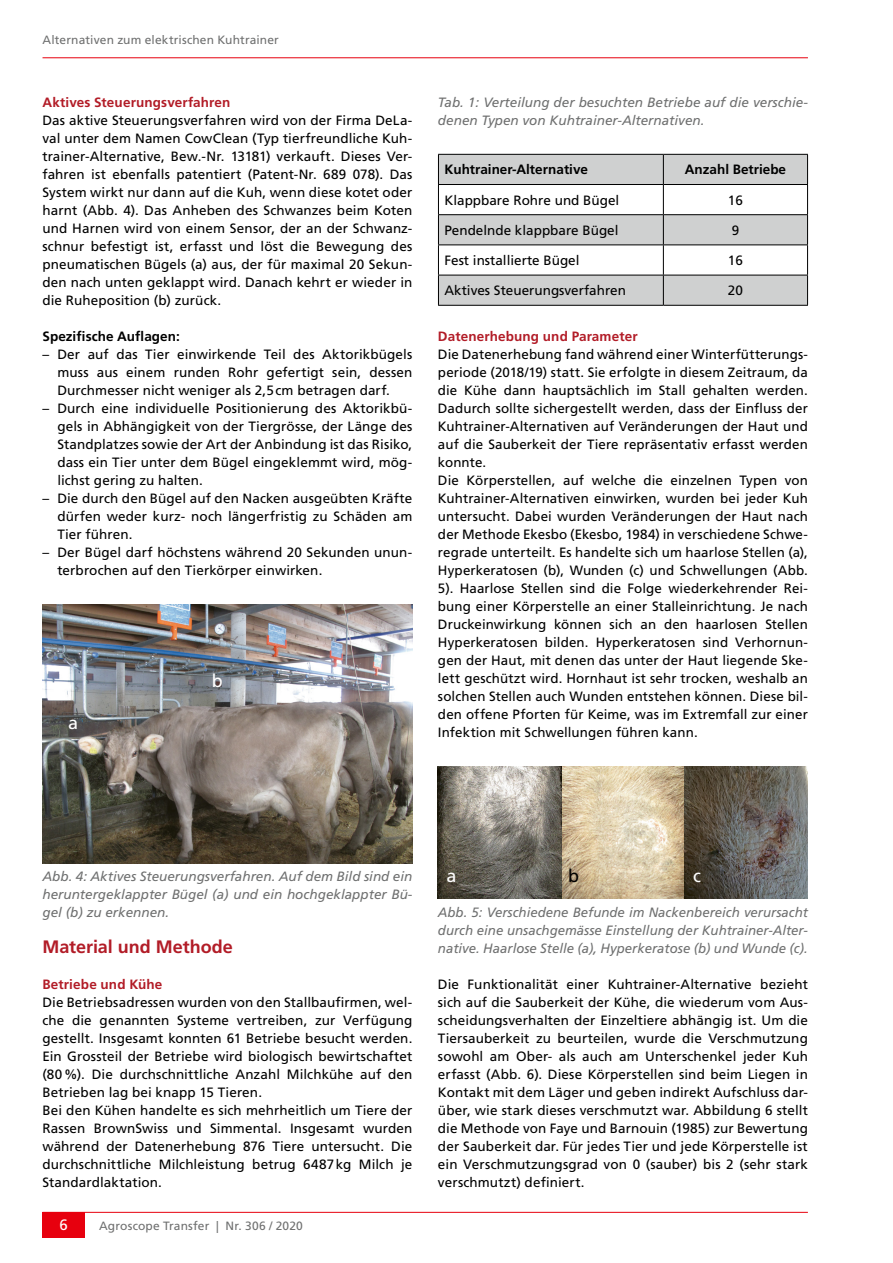
<style>
.page{position:relative;width:893px;height:1263px;background:#fff}
.page>*{position:absolute;margin:0;border:0;box-sizing:border-box;transform-origin:0 0}
.t1{font:700 18px "Frutiger LT Std";letter-spacing:-.005em;color:#b21c27}
.t2{font:18px "Frutiger LT Std";color:#fff}
.t3{font:18px "Frutiger LT Std";color:#000}
.t4{font:15px "Frutiger LT Std";color:#fff}
.t5{font:13.5px/18px "Frutiger LT Std";letter-spacing:.005em;color:#000;text-align:justify}
.t6{font:italic 13.5px/18px "Frutiger LT Std";color:#6f7070;text-align:justify}
.t7{font:700 13.5px "Frutiger LT Std";letter-spacing:.01em;color:#b21c27}
.t8{font:700 13.5px "Frutiger LT Std";color:#000}
.t9{font:12px "Frutiger LT Std";letter-spacing:.01em;color:#6f7070}
</style>
<div class="page">
<hr style="left:42px;top:1212px;width:766px;height:1px;background:#e7000e">
<div style="left:43px;top:1212px;width:42px;height:25px;background:#e7000e"></div>
<hr style="left:43px;top:57px;width:765px;height:1px;background:#e7000e">
<svg style="left:438px;top:154px;width:370px;height:151px"></svg>
<hr style="left:438px;top:244px;width:225px;height:1px;background:#000">
<hr style="left:438px;top:245px;width:1px;height:30px;background:#000">
<hr style="left:663px;top:244px;width:145px;height:1px;background:#000">
<hr style="left:663px;top:245px;width:1px;height:30px;background:#000">
<hr style="left:807px;top:245px;width:1px;height:30px;background:#000">
<hr style="left:438px;top:275px;width:225px;height:1px;background:#000">
<hr style="left:438px;top:275px;width:1px;height:30px;background:#000">
<hr style="left:663px;top:275px;width:145px;height:1px;background:#000">
<hr style="left:663px;top:275px;width:1px;height:30px;background:#000">
<hr style="left:807px;top:275px;width:1px;height:30px;background:#000">
<hr style="left:438px;top:305px;width:225px;height:1px;background:#000">
<hr style="left:663px;top:305px;width:145px;height:1px;background:#000">
<img style="left:438px;top:766px;width:370px;height:132px">
<img style="left:43px;top:604px;width:369px;height:259px">
<p class="t9" style="left:43px;top:33px;width:238px">Alternativen zum elektrischen Kuhtrainer</p>
<p class="t7" style="left:42px;top:95px;width:190px">Aktives Steuerungsverfahren</p>
<p class="t5" style="left:42px;top:112px;width:371px">Das aktive Steuerungsverfahren wird von der Firma DeLa&shy;val unter dem Namen CowClean (Typ tierfreundliche Kuh&shy;trainer-Alternative, Bew.-Nr. 13181) verkauft. Dieses Ver&shy;fahren ist ebenfalls patentiert (Patent-Nr. 689 078). Das System wirkt nur dann auf die Kuh, wenn diese kotet oder harnt (Abb. 4). Das Anheben des Schwanzes beim Koten und Harnen wird von einem Sensor, der an der Schwanz&shy;schnur befestigt ist, erfasst und löst die Bewegung des pneumatischen Bügels (a) aus, der für maximal 20 Sekun&shy;den nach unten geklappt wird. Danach kehrt er wieder in die Ruheposition (b) zurück.</p>
<p class="t8" style="left:42px;top:328px;width:139px">Spezifische Auflagen:</p>
<p class="t5" style="left:57px;top:345px;width:357px;text-indent:-15px">– Der auf das Tier einwirkende Teil des Aktorikbügels muss aus einem runden Rohr gefertigt sein, dessen Durchmesser nicht weniger als 2,5cm betragen darf.</p>
<p class="t5" style="left:57px;top:399px;width:357px;text-indent:-15px">– Durch eine individuelle Positionierung des Aktorikbü&shy;gels in Abhängigkeit von der Tiergrösse, der Länge des Standplatzes sowie der Art der Anbindung ist das Risiko, dass ein Tier unter dem Bügel eingeklemmt wird, mög&shy;lichst gering zu halten.</p>
<p class="t5" style="left:57px;top:489px;width:357px;text-indent:-15px">– Die durch den Bügel auf den Nacken ausgeübten Kräfte dürfen weder kurz- noch längerfristig zu Schäden am Tier führen.</p>
<p class="t5" style="left:57px;top:543px;width:357px;text-indent:-15px">– Der Bügel darf höchstens während 20 Sekunden unun&shy;terbrochen auf den Tierkörper einwirken.</p>
<h1 class="t2" style="left:68px;top:712px;width:12px">a</h1>
<h1 class="t2" style="left:212px;top:670px;width:12px">b</h1>
<p class="t6" style="left:438px;top:94px;width:371px">Tab. 1: Verteilung der besuchten Betriebe auf die verschie&shy;denen Typen von Kuhtrainer-Alternativen.</p>
<p class="t8" style="left:444px;top:162px;width:145px">Kuhtrainer-Alternative</p>
<p class="t8" style="left:685px;top:162px;width:103px">Anzahl Betriebe</p>
<p class="t5" style="left:444px;top:191px;width:176px">Klappbare Rohre und Bügel</p>
<p class="t5" style="left:728px;top:191px;width:17px">16</p>
<p class="t5" style="left:444px;top:221px;width:176px">Pendelnde klappbare Bügel</p>
<p class="t5" style="left:732px;top:221px;width:9px">9</p>
<p class="t5" style="left:444px;top:251px;width:137px">Fest installierte Bügel</p>
<p class="t5" style="left:728px;top:251px;width:17px">16</p>
<p class="t5" style="left:444px;top:282px;width:183px">Aktives Steuerungsverfahren</p>
<p class="t5" style="left:728px;top:282px;width:17px">20</p>
<p class="t7" style="left:438px;top:329px;width:201px">Datenerhebung und Parameter</p>
<p class="t5" style="left:438px;top:346px;width:371px;text-align:left">Die Datenerhebung fand während einer Winterfütterungs&shy;periode (2018/19) statt. Sie erfolgte in diesem Zeitraum, da die Kühe dann hauptsächlich im Stall gehalten werden.<br>Dadurch sollte sichergestellt werden, dass der Einfluss der Kuhtrainer-Alternativen auf Veränderungen der Haut und auf die Sauberkeit der Tiere repräsentativ erfasst werden konnte.<br>Die Körperstellen, auf welche die einzelnen Typen von Kuhtrainer-Alternativen einwirken, wurden bei jeder Kuh untersucht. Dabei wurden Veränderungen der Haut nach der Methode Ekesbo (Ekesbo, 1984) in verschiedene Schwe&shy;regrade unterteilt. Es handelte sich um haarlose Stellen (a), Hyperkeratosen (b), Wunden (c) und Schwellungen (Abb.<br>5). Haarlose Stellen sind die Folge wiederkehrender Rei&shy;bung einer Körperstelle an einer Stalleinrichtung. Je nach Druckeinwirkung können sich an den haarlosen Stellen Hyperkeratosen bilden. Hyperkeratosen sind Verhornun&shy;gen der Haut, mit denen das unter der Haut liegende Ske&shy;lett geschützt wird. Hornhaut ist sehr trocken, weshalb an solchen Stellen auch Wunden entstehen können. Diese bil&shy;den offene Pforten für Keime, was im Extremfall zur einer Infektion mit Schwellungen führen kann.</p>
<p class="t6" style="left:42px;top:867px;width:371px">Abb. 4: Aktives Steuerungsverfahren. Auf dem Bild sind ein heruntergeklappter Bügel (a) und ein hochgeklappter Bü&shy;gel (b) zu erkennen.</p>
<h1 class="t1" style="left:42px;top:936px;width:192px">Material und Methode</h1>
<p class="t7" style="left:42px;top:977px;width:121px">Betriebe und Kühe</p>
<p class="t5" style="left:42px;top:994px;width:371px;text-align:left">Die Betriebsadressen wurden von den Stallbaufirmen, wel&shy;che die genannten Systeme vertreiben, zur Verfügung gestellt. Insgesamt konnten 61 Betriebe besucht werden.<br>Ein Grossteil der Betriebe wird biologisch bewirtschaftet (80%). Die durchschnittliche Anzahl Milchkühe auf den Betrieben lag bei knapp 15 Tieren.<br>Bei den Kühen handelte es sich mehrheitlich um Tiere der Rassen BrownSwiss und Simmental. Insgesamt wurden während der Datenerhebung 876 Tiere untersucht. Die durchschnittliche Milchleistung betrug 6487kg Milch je Standardlaktation.</p>
<p class="t4" style="left:60px;top:1215px;width:10px">6</p>
<p class="t9" style="left:99px;top:1218px;width:205px">Agroscope Transfer | Nr. 306 / 2020</p>
<h1 class="t2" style="left:446px;top:865px;width:12px">a</h1>
<h1 class="t3" style="left:568px;top:865px;width:12px">b</h1>
<h1 class="t2" style="left:693px;top:865px;width:9px">c</h1>
<p class="t6" style="left:438px;top:904px;width:371px">Abb. 5: Verschiedene Befunde im Nackenbereich verursacht durch eine unsachgemässe Einstellung der Kuhtrainer-Alter&shy;native. Haarlose Stelle (a), Hyperkeratose (b) und Wunde (c).</p>
<p class="t5" style="left:438px;top:976px;width:371px">Die Funktionalität einer Kuhtrainer-Alternative bezieht sich auf die Sauberkeit der Kühe, die wiederum vom Aus&shy;scheidungsverhalten der Einzeltiere abhängig ist. Um die Tiersauberkeit zu beurteilen, wurde die Verschmutzung sowohl am Ober- als auch am Unterschenkel jeder Kuh erfasst (Abb. 6). Diese Körperstellen sind beim Liegen in Kontakt mit dem Läger und geben indirekt Aufschluss dar&shy;über, wie stark dieses verschmutzt war. Abbildung 6 stellt die Methode von Faye und Barnouin (1985) zur Bewertung der Sauberkeit dar. Für jedes Tier und jede Körperstelle ist ein Verschmutzungsgrad von 0 (sauber) bis 2 (sehr stark verschmutzt) definiert.</p>
</div>
